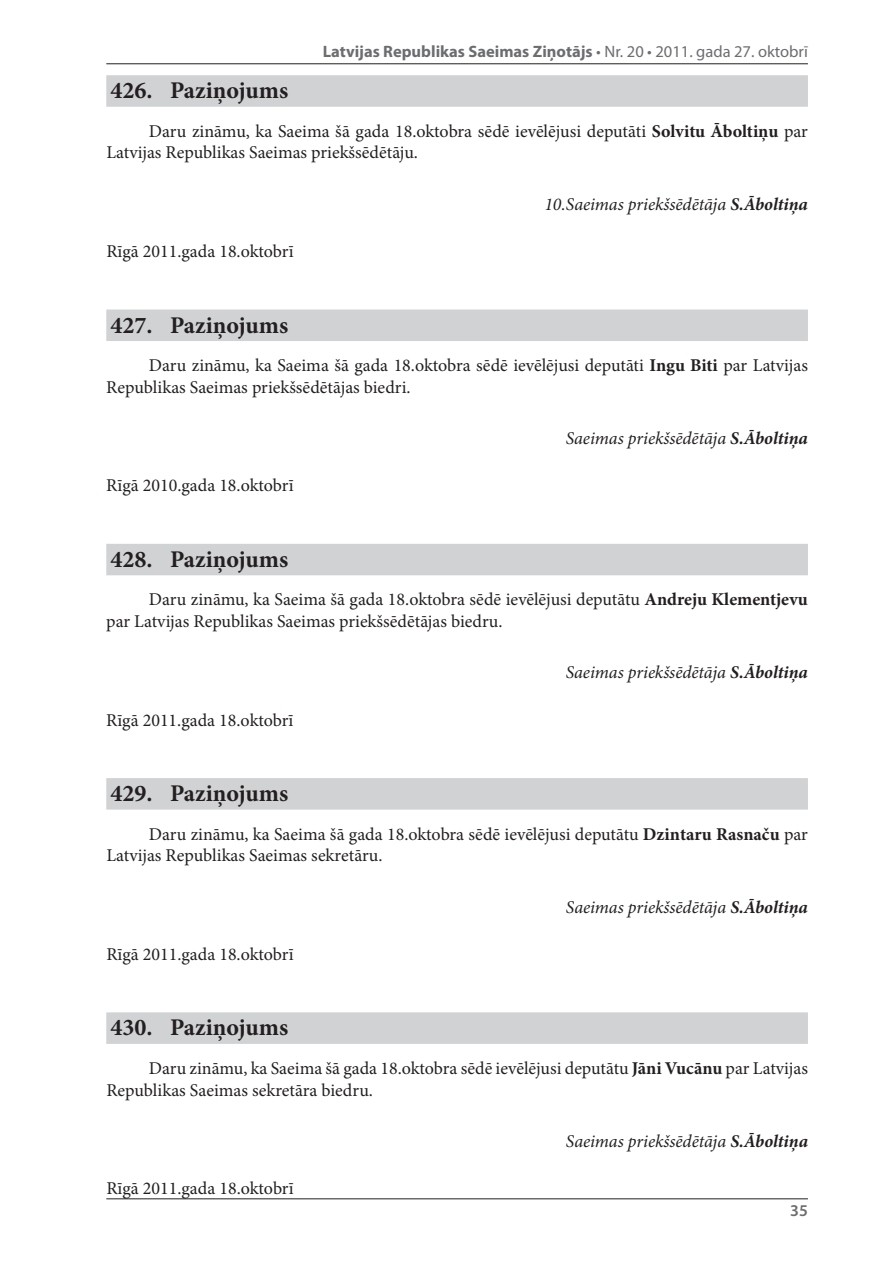
<style>
.page{position:relative;width:893px;height:1263px;background:#fff}
.page>*{position:absolute;margin:0;border:0;box-sizing:border-box;transform-origin:0 0}
.t1{font:700 24px "Minion Pro";color:#231f20}
.t2{font:18px/21.6px "Minion Pro";color:#231f20}
.t3{font:italic 18px "Minion Pro";letter-spacing:-.005em;color:#231f20}
.t4{font:700 16.5px "Myriad Pro";color:#6c6d70}
.t5{font:600 16.5px "Myriad Pro";color:#6c6d70}
.s1{font-weight:400}
.s2{font-weight:700}
</style>
<div class="page">
<hr style="left:106px;top:63px;width:702px;height:1px;background:#231f20">
<hr style="left:106px;top:1198px;width:702px;height:1px;background:#231f20">
<div style="left:106px;top:75px;width:702px;height:32px;background:#d1d2d4"></div>
<div style="left:106px;top:309px;width:702px;height:32px;background:#d1d2d4"></div>
<div style="left:106px;top:544px;width:702px;height:31px;background:#d1d2d4"></div>
<div style="left:106px;top:778px;width:702px;height:32px;background:#d1d2d4"></div>
<div style="left:106px;top:1012px;width:702px;height:32px;background:#d1d2d4"></div>
<p class="t4" style="left:323px;top:41px;width:487px">Latvijas Republikas Saeimas Ziņotājs <span class="s1">• Nr. 20 • 2011. gada 27. oktobrī</span></p>
<h1 class="t1" style="left:111px;top:74px;width:179px">426. Paziņojums</h1>
<p class="t2" style="left:106px;top:120px;width:703px;text-indent:42px">Daru zināmu, ka Saeima šā gada 18.oktobra sēdē ievēlējusi deputāti <span class="s2">Solvitu Āboltiņu</span> par<br>Latvijas Republikas Saeimas priekšsēdētāju.</p>
<p class="t3" style="left:544px;top:192px;width:265px">10.Saeimas priekšsēdētāja <span class="s2">S.Āboltiņa</span></p>
<p class="t2" style="left:106px;top:240px;width:189px">Rīgā 2011.gada 18.oktobrī</p>
<h1 class="t1" style="left:111px;top:308px;width:179px">427. Paziņojums</h1>
<p class="t2" style="left:106px;top:355px;width:703px;text-indent:43px">Daru zināmu, ka Saeima šā gada 18.oktobra sēdē ievēlējusi deputāti <span class="s2">Ingu Biti</span> par Latvijas<br>Republikas Saeimas priekšsēdētājas biedri.</p>
<p class="t3" style="left:566px;top:426px;width:244px">Saeimas priekšsēdētāja <span class="s2">S.Āboltiņa</span></p>
<p class="t2" style="left:106px;top:475px;width:189px">Rīgā 2010.gada 18.oktobrī</p>
<h1 class="t1" style="left:111px;top:542px;width:179px">428. Paziņojums</h1>
<p class="t2" style="left:106px;top:589px;width:703px;text-indent:43px">Daru zināmu, ka Saeima šā gada 18.oktobra sēdē ievēlējusi deputātu <span class="s2">Andreju Klementjevu </span>par Latvijas Republikas Saeimas priekšsēdētājas biedru.</p>
<p class="t3" style="left:566px;top:660px;width:244px">Saeimas priekšsēdētāja <span class="s2">S.Āboltiņa</span></p>
<p class="t2" style="left:106px;top:709px;width:189px">Rīgā 2011.gada 18.oktobrī</p>
<h1 class="t1" style="left:111px;top:776px;width:179px">429. Paziņojums</h1>
<p class="t2" style="left:106px;top:823px;width:703px;text-indent:42px">Daru zināmu, ka Saeima šā gada 18.oktobra sēdē ievēlējusi deputātu <span class="s2">Dzintaru Rasnaču</span> par<br>Latvijas Republikas Saeimas sekretāru.</p>
<p class="t3" style="left:566px;top:895px;width:244px">Saeimas priekšsēdētāja <span class="s2">S.Āboltiņa</span></p>
<p class="t2" style="left:106px;top:943px;width:189px">Rīgā 2011.gada 18.oktobrī</p>
<h1 class="t1" style="left:111px;top:1011px;width:179px">430. Paziņojums</h1>
<p class="t2" style="left:106px;top:1057px;width:703px;text-indent:42px">Daru zināmu, ka Saeima šā gada 18.oktobra sēdē ievēlējusi deputātu <span class="s2">Jāni Vucānu</span> par Latvijas<br>Republikas Saeimas sekretāra biedru.</p>
<p class="t3" style="left:566px;top:1129px;width:244px">Saeimas priekšsēdētāja <span class="s2">S.Āboltiņa</span></p>
<p class="t2" style="left:106px;top:1177px;width:189px">Rīgā 2011.gada 18.oktobrī</p>
<p class="t5" style="left:790px;top:1200px;width:19px">35</p>
</div>
